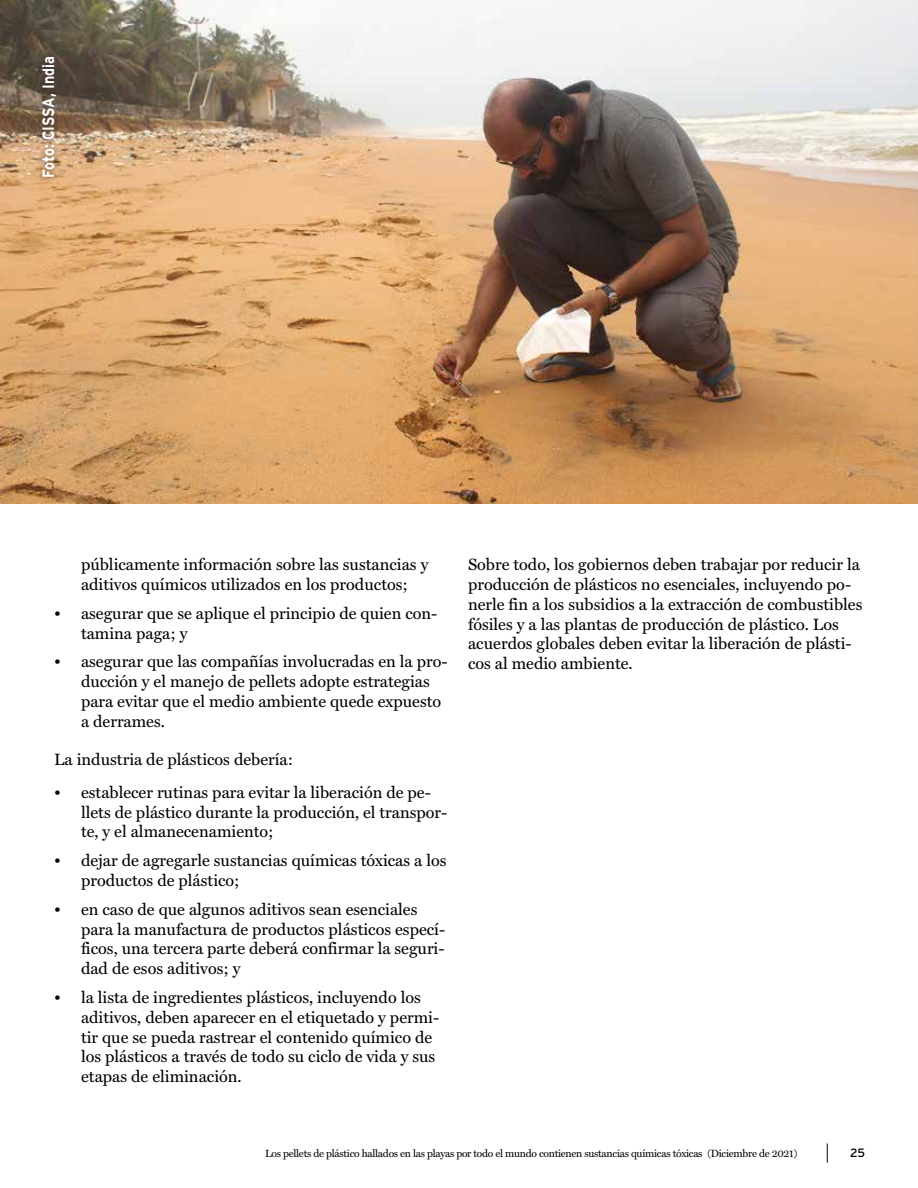
<style>
.page{position:relative;width:918px;height:1188px;background:#fff}
.page>*{position:absolute;margin:0;border:0;box-sizing:border-box;transform-origin:0 0}
.t1{font:16.5px/19.8px "Miller Text";color:#000}
.t2{font:700 16.5px "Interstate";color:#fff;scale:.86 1}
.t3{font:12px "Interstate";color:#000}
.t4{font:10.5px "Miller Text";letter-spacing:-.025em;color:#000}
</style>
<div class="page">
<svg style="left:827px;top:1144px;width:1px;height:19px"></svg>
<img style="left:0;top:0;width:918px;height:504px">
<div style="left:34px;top:49px;width:30px;height:135px;background:#000;opacity:.48"></div>
<p class="t2" style="left:39px;top:178px;width:143px;rotate:-90deg">Foto: CISSA, India</p>
<p class="t1" style="left:81px;top:555px;width:349px">públicamente información sobre las sustancias y aditivos químicos utilizados en los productos;</p>
<p class="t1" style="left:81px;top:603px;width:358px;text-indent:-27px">• asegurar que se aplique el principio de quien con&shy;tamina paga; y</p>
<p class="t1" style="left:81px;top:652px;width:368px;text-indent:-27px">• asegurar que las compañías involucradas en la pro&shy;ducción y el manejo de pellets adopte estrategias para evitar que el medio ambiente quede expuesto a derrames.</p>
<p class="t1" style="left:54px;top:749px;width:241px">La industria de plásticos debería:</p>
<p class="t1" style="left:81px;top:782px;width:368px;text-indent:-27px">• establecer rutinas para evitar la liberación de pe&shy;llets de plástico durante la producción, el transpor&shy;te, y el almanecenamiento;</p>
<p class="t1" style="left:81px;top:851px;width:367px;text-indent:-27px">• dejar de agregarle sustancias químicas tóxicas a los productos de plástico;</p>
<p class="t1" style="left:81px;top:899px;width:366px;text-indent:-27px">• en caso de que algunos aditivos sean esenciales para la manufactura de productos plásticos especí&shy;ficos, una tercera parte deberá confirmar la seguri&shy;dad de esos aditivos; y</p>
<p class="t1" style="left:81px;top:987px;width:360px;text-indent:-27px">• la lista de ingredientes plásticos, incluyendo los aditivos, deben aparecer en el etiquetado y permi&shy;tir que se pueda rastrear el contenido químico de los plásticos a través de todo su ciclo de vida y sus etapas de eliminación.</p>
<p class="t1" style="left:468px;top:554px;width:396px">Sobre todo, los gobiernos deben trabajar por reducir la producción de plásticos no esenciales, incluyendo po&shy;nerle fin a los subsidios a la extracción de combustibles fósiles y a las plantas de producción de plástico. Los acuerdos globales deben evitar la liberación de plásti&shy;cos al medio ambiente.</p>
<p class="t4" style="left:265px;top:1147px;width:534px">Los pellets de plástico hallados en las playas por todo el mundo contienen sustancias químicas tóxicas (Diciembre de 2021)</p>
<p class="t3" style="left:850px;top:1146px;width:16px">25</p>
</div>
